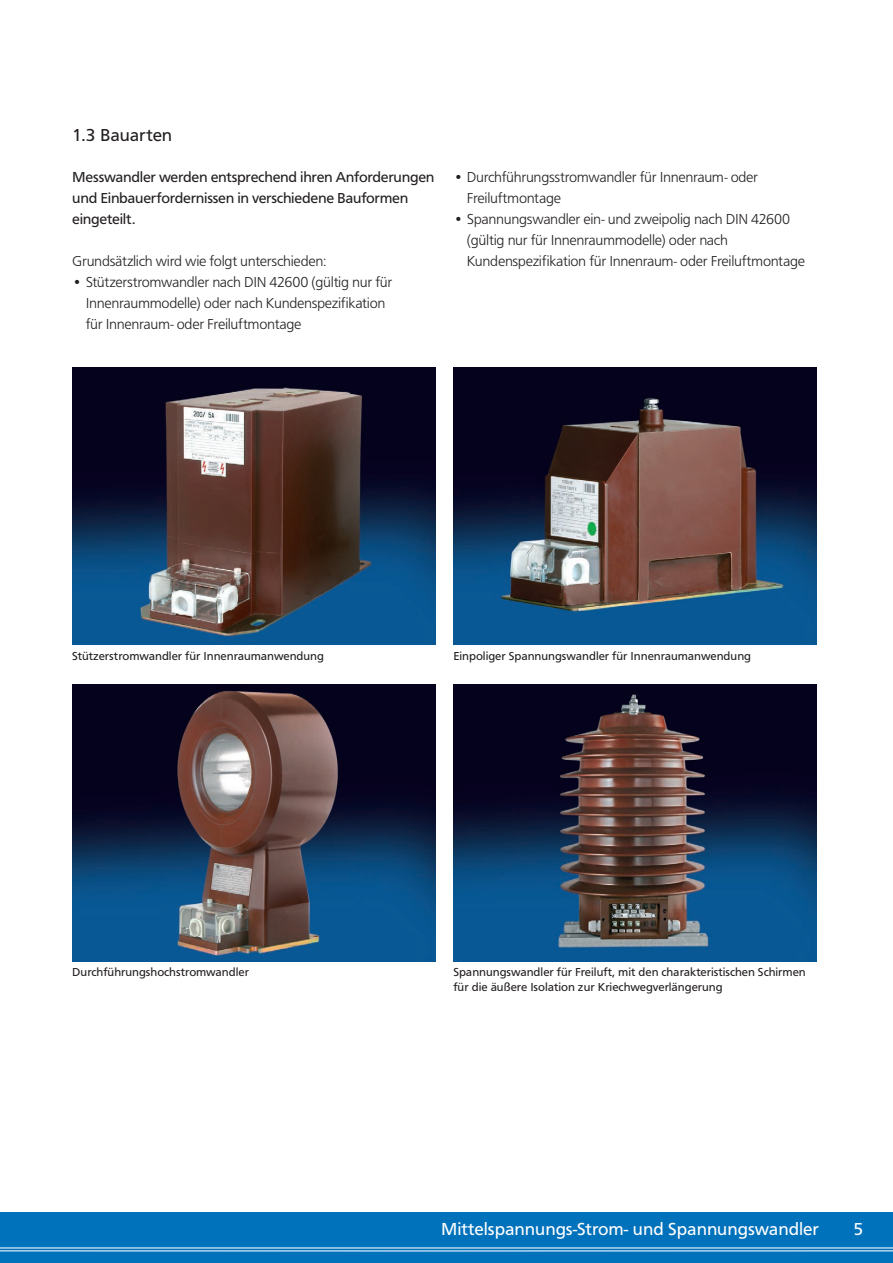
<style>
.page{position:relative;width:893px;height:1263px;background:#fff}
.page>*{position:absolute;margin:0;border:0;box-sizing:border-box;transform-origin:0 0}
.t1{font:18px "Front Page";color:#fff}
.t2{font:18px "Front Page";letter-spacing:-.005em;color:#231f20}
.t3{font:300 15px/21px "Front Page";letter-spacing:-.025em;color:#231f20}
.t4{font:15px/21px "Front Page";letter-spacing:-.02em;color:#231f20}
.t5{font:12px/15px "Front Page";color:#231f20}
</style>
<div class="page">
<div style="left:0;top:1212px;width:893px;height:51px;background:#0072bc"></div>
<svg style="left:0;top:1247px;width:893px;height:5px"></svg>
<img style="left:72px;top:368px;width:363px;height:276px">
<img style="left:72px;top:685px;width:363px;height:276px">
<img style="left:453px;top:368px;width:363px;height:276px">
<img style="left:453px;top:685px;width:363px;height:276px">
<p class="t2" style="left:72px;top:125px;width:101px">1.3 Bauarten</p>
<p class="t4" style="left:72px;top:167px;width:364px">Messwandler werden entsprechend ihren Anforderungen und Einbauerfordernissen in verschiedene Bauformen eingeteilt.</p>
<p class="t3" style="left:72px;top:251px;width:256px">Grundsätzlich wird wie folgt unterschieden:</p>
<p class="t3" style="left:86px;top:272px;width:308px;text-indent:-14px">• Stützerstromwandler nach DIN 42600 (gültig nur für<br>Innenraummodelle) oder nach Kundenspezifikation für Innenraum- oder Freiluftmontage</p>
<p class="t3" style="left:467px;top:167px;width:293px;text-indent:-14px">• Durchführungsstromwandler für Innenraum- oder<br>Freiluftmontage</p>
<p class="t3" style="left:467px;top:209px;width:340px;text-indent:-13px">• Spannungswandler ein- und zweipolig nach DIN 42600 (gültig nur für Innenraummodelle) oder nach<br>Kundenspezifikation für Innenraum- oder Freiluftmontage</p>
<p class="t5" style="left:72px;top:648px;width:253px">Stützerstromwandler für Innenraumanwendung</p>
<p class="t5" style="left:453px;top:648px;width:299px">Einpoliger Spannungswandler für Innenraumanwendung</p>
<p class="t5" style="left:72px;top:965px;width:178px">Durchführungshochstromwandler</p>
<p class="t5" style="left:453px;top:965px;width:354px">Spannungswandler für Freiluft, mit den charakteristischen Schirmen für die äußere Isolation zur Kriechwegverlängerung</p>
<p class="t1" style="left:441px;top:1219px;width:379px">Mittelspannungs-Strom- und Spannungswandler</p>
<p class="t1" style="left:853px;top:1219px;width:11px">5</p>
</div>
